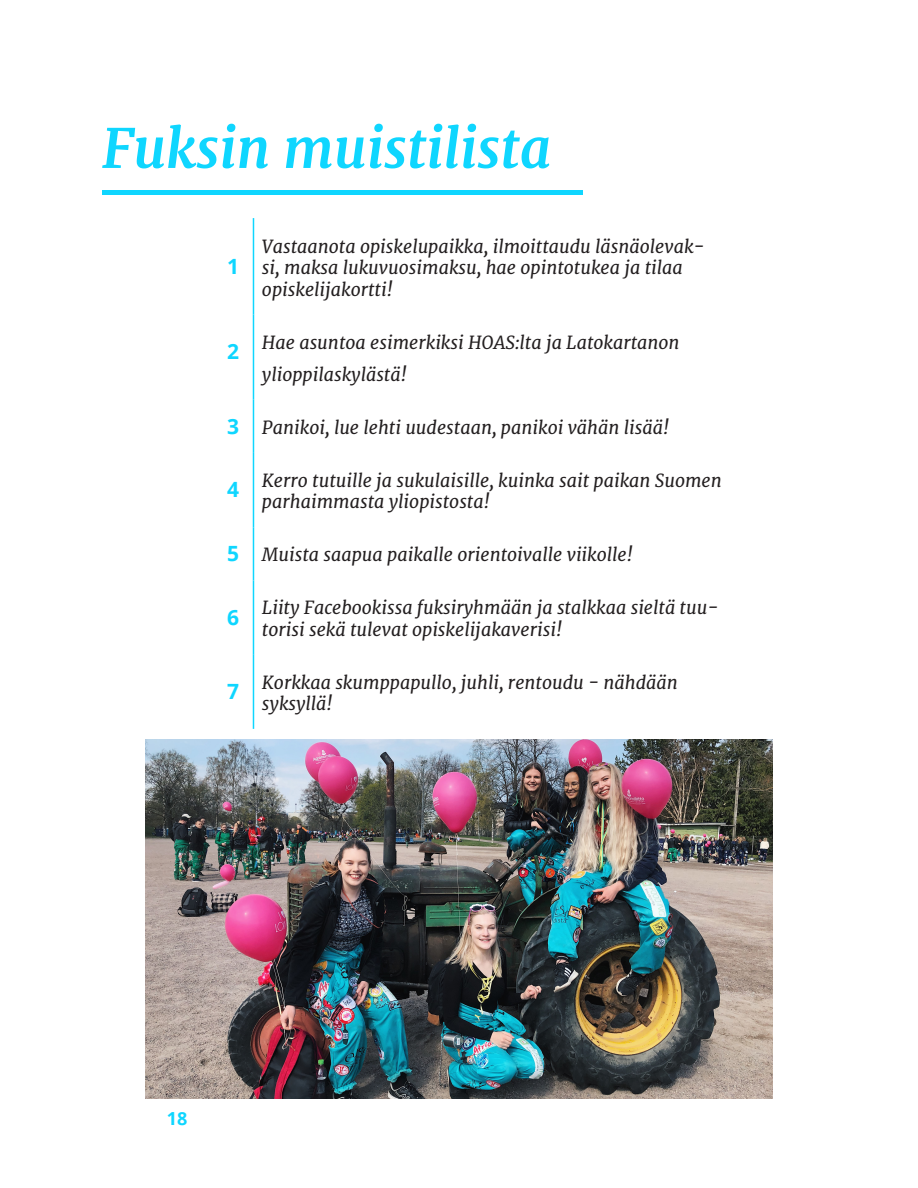
<style>
.page{position:relative;width:918px;height:1188px;background:#fff}
.page>*{position:absolute;margin:0;border:0;box-sizing:border-box;transform-origin:0 0}
.Section_Title_-_Left{font:italic 700 54px "Merriweather";color:#0fd6ff}
.Table_Body_Text{font:700 21px "Open Sans";color:#0fd6ff}
.Table_Body_Text-2{font:italic 18px/21.3px "Merriweather";color:#231f20}
.Editor_s_Position{font:700 18px "Open Sans";color:#0fd6ff}
</style>
<div class="page">
<hr style="left:253px;top:218px;width:1px;height:97px;background:#0fd6ff">
<hr style="left:253px;top:315px;width:1px;height:85px;background:#0fd6ff">
<hr style="left:253px;top:400px;width:1px;height:53px;background:#0fd6ff">
<hr style="left:253px;top:453px;width:1px;height:74px;background:#0fd6ff">
<hr style="left:253px;top:527px;width:1px;height:53px;background:#0fd6ff">
<hr style="left:253px;top:580px;width:1px;height:75px;background:#0fd6ff">
<hr style="left:253px;top:655px;width:1px;height:74px;background:#0fd6ff">
<img style="left:146px;top:739px;width:626px;height:360px">
<div style="left:102px;top:190px;width:480px;height:5px;background:#0fd6ff"></div>
<p class="Section_Title_-_Left" style="left:102px;top:115px;width:451px">Fuksin muistilista</p>
<p class="Table_Body_Text" style="left:227px;top:252px;width:13px">1</p>
<p class="Table_Body_Text-2" style="left:262px;top:236px;width:444px">Vastaanota opiskelupaikka, ilmoittaudu läsnäolevak&shy;si, maksa lukuvuosimaksu, hae opintotukea ja tilaa opiskelijakortti!</p>
<p class="Table_Body_Text" style="left:227px;top:337px;width:13px">2</p>
<p class="Table_Body_Text-2" style="left:262px;top:332px;width:419px">Hae asuntoa esimerkiksi HOAS:lta ja Latokartanon</p>
<p class="Table_Body_Text-2" style="left:262px;top:364px;width:146px">ylioppilaskylästä!</p>
<p class="Table_Body_Text" style="left:227px;top:411px;width:13px">3</p>
<p class="Table_Body_Text-2" style="left:262px;top:417px;width:409px">Panikoi, lue lehti uudestaan, panikoi vähän lisää!</p>
<p class="Table_Body_Text" style="left:227px;top:475px;width:13px">4</p>
<p class="Table_Body_Text-2" style="left:262px;top:470px;width:461px">Kerro tutuille ja sukulaisille, kuinka sait paikan Suomen parhaimmasta yliopistosta!</p>
<p class="Table_Body_Text" style="left:227px;top:539px;width:13px">5</p>
<p class="Table_Body_Text-2" style="left:262px;top:544px;width:372px">Muista saapua paikalle orientoivalle viikolle!</p>
<p class="Table_Body_Text" style="left:227px;top:603px;width:13px">6</p>
<p class="Table_Body_Text-2" style="left:262px;top:597px;width:458px">Liity Facebookissa fuksiryhmään ja stalkkaa sieltä tuu&shy;torisi sekä tulevat opiskelijakaverisi!</p>
<p class="Table_Body_Text" style="left:227px;top:677px;width:13px">7</p>
<p class="Table_Body_Text-2" style="left:262px;top:672px;width:417px">Korkkaa skumppapullo, juhli, rentoudu - nähdään syksyllä!</p>
<p class="Editor_s_Position" style="left:167px;top:1105px;width:22px">18</p>
</div>
